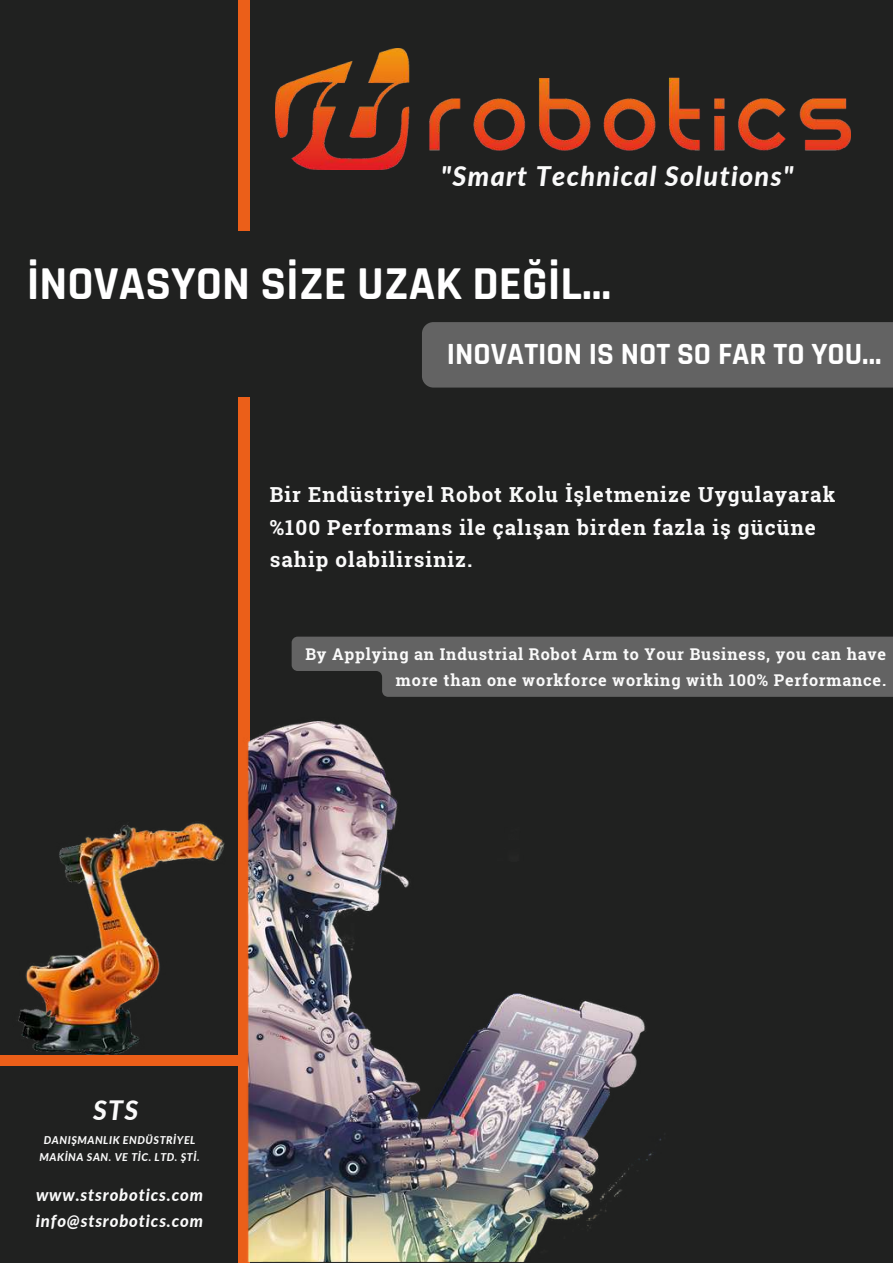
<style>
.page{position:relative;width:893px;height:1264px;background:#fff}
.page>*{position:absolute;margin:0;border:0;box-sizing:border-box;transform-origin:0 0}
.t1{font:700 47.7px "Rajdhani";color:#fff}
.t2{font:700 31.2px "Rajdhani";color:#fff}
.t3{font:italic 800 27px "Lato";letter-spacing:.05em;color:#fafafa}
.t4{font:italic 800 26.7px "Lato";color:#fafafa}
.t5{font:700 20.7px/32.5px "Roboto Slab";letter-spacing:.05em;color:#fafafa}
.t6{font:italic 800 16.65px/25.8px "Lato";letter-spacing:.05em;color:#fafafa}
.t7{font:700 16.2px/25.8px "Roboto Slab";letter-spacing:.05em;color:#fafafa;text-align:right}
.t8{font:italic 800 10.65px/17px "Lato";letter-spacing:.05em;color:#fafafa;text-align:center}
</style>
<div class="page">
<div style="left:0;top:0;width:892px;height:1262px;background:#202120"></div>
<div style="left:238px;top:0;width:12px;height:1262px;background:#eb5f19"></div>
<img style="left:275px;top:49px;width:575px;height:120px">
<img style="left:175px;top:720px;width:486px;height:542px">
<img style="left:18px;top:798px;width:210px;height:256px">
<div style="left:0;top:1054px;width:244px;height:11px;background:#eb5f19"></div>
<div style="left:0;top:231px;width:892px;height:165px;background:#202120"></div>
<div style="left:422px;top:322px;width:470px;height:65px;background:#636363"></div>
<svg style="left:291px;top:636px;width:601px;height:61px;background:#5d5d5d"></svg>
<h3 class="t3" style="left:441px;top:159px;width:354px">"Smart Technical Solutions"</h3>
<h1 class="t1" style="left:27px;top:254px;width:585px">İNOVASYON SİZE UZAK DEĞİL...</h1>
<h2 class="t2" style="left:447px;top:335px;width:436px">INOVATION IS NOT SO FAR TO YOU...</h2>
<p class="t5" style="left:270px;top:478px;width:567px">Bir Endüstriyel Robot Kolu İşletmenize Uygulayarak %100 Performans ile çalışan birden fazla iş gücüne sahip olabilirsiniz.</p>
<p class="t7" style="left:305px;top:640px;width:582px">By Applying an Industrial Robot Arm to Your Business, you can have more than one workforce working with 100% Performance.</p>
<p class="t4" style="left:93px;top:1093px;width:47px">STS</p>
<p class="t8" style="left:40px;top:1131px;width:162px">DANIŞMANLIK ENDÜSTRİYEL<br>MAKİNA SAN. VE TİC. LTD. ŞTİ.</p>
<p class="t6" style="left:36px;top:1181px;width:169px">www.stsrobotics.com info@stsrobotics.com</p>
</div>
